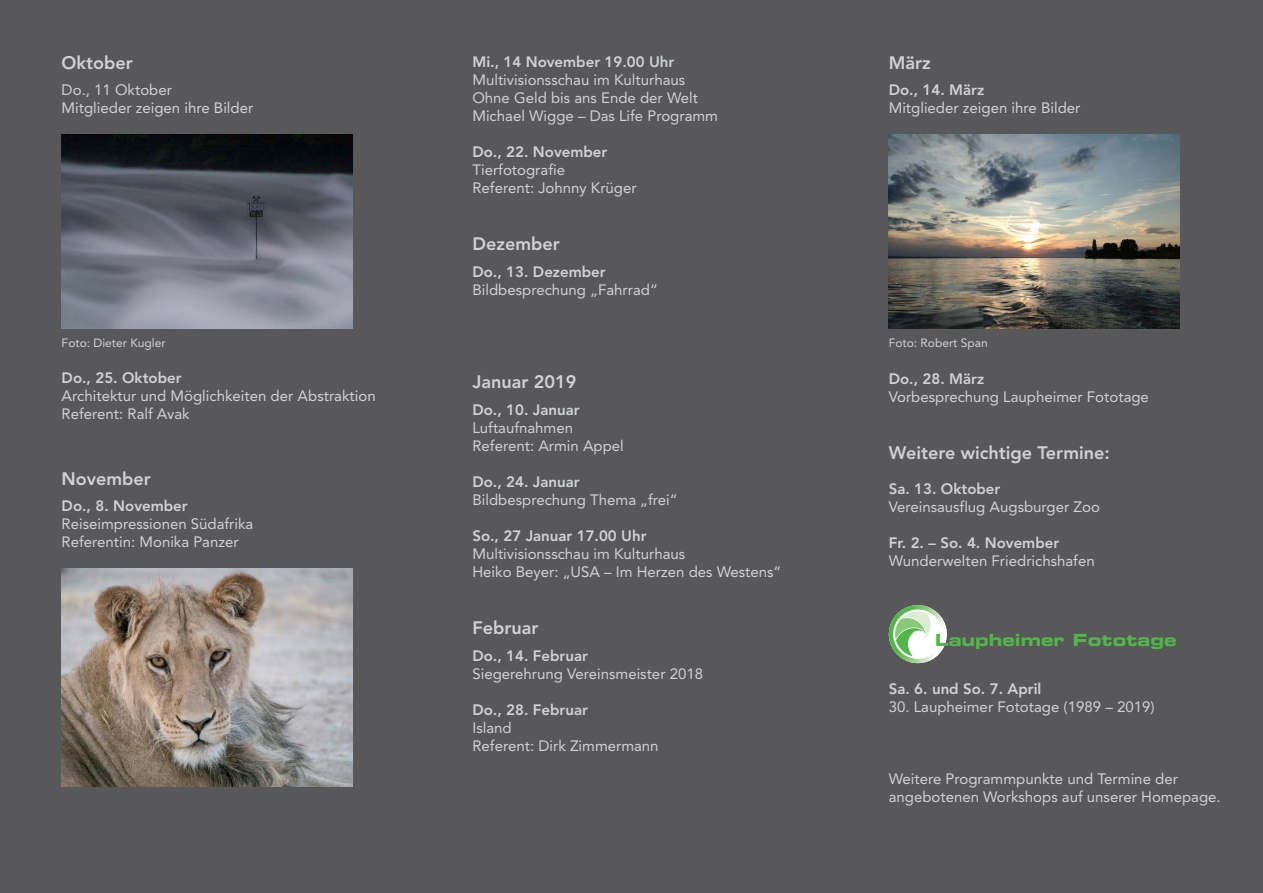
<style>
.page{position:relative;width:1263px;height:893px;background:#58585a}
.page>*{position:absolute;margin:0;border:0;box-sizing:border-box;transform-origin:0 0}
.Head{font:800 18px "Avenir";color:#d0d2d4}
.t1{font:16.8px "Eurostile LT Std Bold Ex 2";color:#50b748}
.Text{font:15px/18px "Avenir";color:#d0d2d4}
.Text-2{font:800 15px "Avenir";color:#d0d2d4}
.Bildnachweis{font:12px "Avenir";color:#d0d2d4}
</style>
<div class="page">
<img style="left:889px;top:134px;width:291px;height:194px">
<svg style="left:889px;top:605px;width:58px;height:58px"></svg>
<img style="left:62px;top:134px;width:291px;height:194px">
<img style="left:62px;top:568px;width:291px;height:219px">
<p class="Head" style="left:62px;top:52px;width:73px">Oktober</p>
<p class="Text" style="left:62px;top:81px;width:112px">Do., 11 Oktober</p>
<p class="Text" style="left:62px;top:99px;width:193px">Mitglieder zeigen ihre Bilder</p>
<p class="Bildnachweis" style="left:62px;top:336px;width:106px">Foto: Dieter Kugler</p>
<p class="Text-2" style="left:62px;top:369px;width:121px">Do., 25. Oktober</p>
<p class="Text" style="left:62px;top:387px;width:316px">Architektur und Möglichkeiten der Abstraktion</p>
<p class="Text" style="left:62px;top:405px;width:130px">Referent: Ralf Avak</p>
<p class="Head" style="left:62px;top:468px;width:91px">November</p>
<p class="Text-2" style="left:62px;top:497px;width:128px">Do., 8. November</p>
<p class="Text" style="left:62px;top:515px;width:193px">Reiseimpressionen Südafrika</p>
<p class="Text" style="left:62px;top:533px;width:179px">Referentin: Monika Panzer</p>
<p class="Text-2" style="left:472px;top:52px;width:203px">Mi., 14 November 19.00 Uhr</p>
<p class="Text" style="left:472px;top:70px;width:214px">Multivisionsschau im Kulturhaus</p>
<p class="Text" style="left:472px;top:88px;width:227px">Ohne Geld bis ans Ende der Welt</p>
<p class="Text" style="left:472px;top:106px;width:247px">Michael Wigge – Das Life Programm</p>
<p class="Text-2" style="left:472px;top:142px;width:136px">Do., 22. November</p>
<p class="Text" style="left:472px;top:160px;width:94px">Tierfotografie</p>
<p class="Text" style="left:472px;top:178px;width:166px">Referent: Johnny Krüger</p>
<p class="Head" style="left:472px;top:233px;width:89px">Dezember</p>
<p class="Text-2" style="left:472px;top:263px;width:135px">Do., 13. Dezember</p>
<p class="Text" style="left:472px;top:281px;width:187px">Bildbesprechung „Fahrrad“</p>
<p class="Head" style="left:472px;top:371px;width:105px">Januar 2019</p>
<p class="Text-2" style="left:472px;top:401px;width:109px">Do., 10. Januar</p>
<p class="Text" style="left:472px;top:419px;width:102px">Luftaufnahmen</p>
<p class="Text" style="left:472px;top:437px;width:153px">Referent: Armin Appel</p>
<p class="Text-2" style="left:472px;top:473px;width:109px">Do., 24. Januar</p>
<p class="Text" style="left:472px;top:491px;width:207px">Bildbesprechung Thema „frei“</p>
<p class="Text-2" style="left:472px;top:527px;width:176px">So., 27 Januar 17.00 Uhr</p>
<p class="Text" style="left:472px;top:545px;width:214px">Multivisionsschau im Kulturhaus</p>
<p class="Text" style="left:472px;top:563px;width:310px">Heiko Beyer: „USA – Im Herzen des Westens“</p>
<p class="Head" style="left:472px;top:617px;width:68px">Februar</p>
<p class="Text-2" style="left:472px;top:647px;width:117px">Do., 14. Februar</p>
<p class="Text" style="left:472px;top:665px;width:232px">Siegerehrung Vereinsmeister 2018</p>
<p class="Text-2" style="left:472px;top:701px;width:117px">Do., 28. Februar</p>
<p class="Text" style="left:472px;top:719px;width:41px">Island</p>
<p class="Text" style="left:472px;top:737px;width:188px">Referent: Dirk Zimmermann</p>
<p class="Head" style="left:889px;top:52px;width:44px">März</p>
<p class="Text-2" style="left:889px;top:81px;width:97px">Do., 14. März</p>
<p class="Text" style="left:889px;top:99px;width:193px">Mitglieder zeigen ihre Bilder</p>
<p class="Bildnachweis" style="left:889px;top:336px;width:100px">Foto: Robert Span</p>
<p class="Text-2" style="left:889px;top:369px;width:97px">Do., 28. März</p>
<p class="Text" style="left:889px;top:387px;width:262px">Vorbesprechung Laupheimer Fototage</p>
<p class="Head" style="left:889px;top:442px;width:223px">Weitere wichtige Termine:</p>
<p class="Text-2" style="left:889px;top:480px;width:113px">Sa. 13. Oktober</p>
<p class="Text" style="left:889px;top:498px;width:213px">Vereinsausflug Augsburger Zoo</p>
<p class="Text-2" style="left:889px;top:534px;width:172px">Fr. 2. – So. 4. November</p>
<p class="Text" style="left:889px;top:552px;width:207px">Wunderwelten Friedrichshafen</p>
<p class="t1" style="left:935px;top:629px;width:243px">Laupheimer Fototage</p>
<p class="Text-2" style="left:889px;top:680px;width:154px">Sa. 6. und So. 7. April</p>
<p class="Text" style="left:889px;top:698px;width:267px">30. Laupheimer Fototage (1989 – 2019)</p>
<p class="Text" style="left:889px;top:770px;width:333px">Weitere Programmpunkte und Termine der angebotenen Workshops auf unserer Homepage.</p>
</div>
